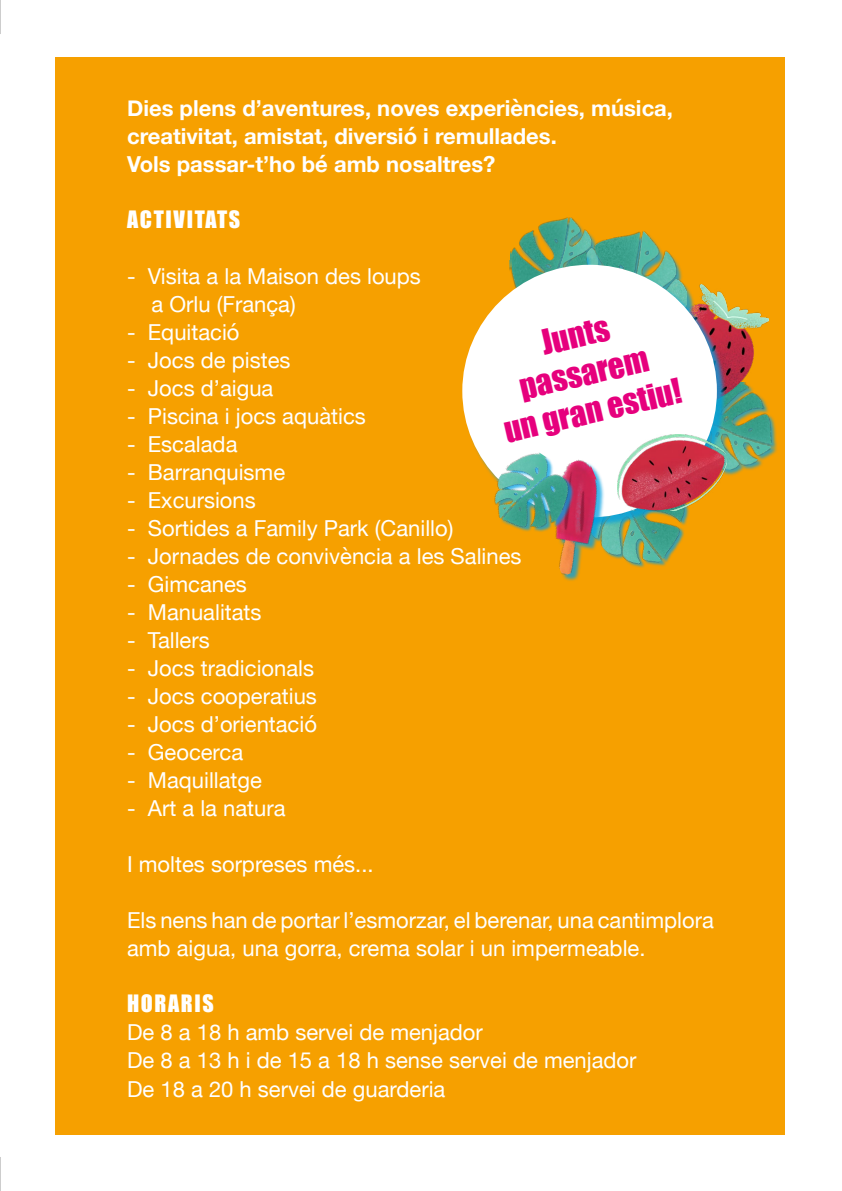
<style>
.page{position:relative;width:842px;height:1191px;background:#fff}
.page>*{position:absolute;margin:0;border:0;box-sizing:border-box;transform-origin:0 0}
.t1{font:32px/38.4px "Impact";color:#e6007d;text-align:center}
.t2{font:22px/28px "Helvetica Neue";color:#fff}
.t3{font:700 22px/28px "Helvetica Neue";color:#fff}
.t4{font:22px "Impact";letter-spacing:.075em;color:#fff}
</style>
<div class="page">
<div style="left:56px;top:57px;width:729px;height:1077px;background:#f6a000"></div>
<hr style="left:0;top:0;width:1px;height:34px;background:#9d9d9c">
<hr style="left:0;top:1157px;width:1px;height:34px;background:#9d9d9c">
<img style="left:626px;top:527px;width:58px;height:41px">
<img style="left:726px;top:415px;width:51px;height:60px">
<img style="left:509px;top:217px;width:77px;height:49px">
<img style="left:726px;top:302px;width:43px;height:118px">
<img style="left:548px;top:230px;width:132px;height:36px">
<div style="left:464px;top:266px;width:262px;height:261px;background:#009fe3;opacity:.75"></div>
<div style="left:462px;top:265px;width:255px;height:252px;background:#fff;border-radius:50%"></div>
<div style="left:558px;top:461px;width:47px;height:121px;background:#009fe3;opacity:.75"></div>
<img style="left:558px;top:460px;width:68px;height:116px">
<img style="left:617px;top:435px;width:109px;height:75px">
<img style="left:481px;top:452px;width:101px;height:93px">
<p class="t3" style="left:127px;top:95px;width:547px">Dies plens d’aventures, noves experiències, música, creativitat, amistat, diversió i remullades.<br>Vols passar-t’ho bé amb nosaltres?</p>
<p class="t4" style="left:127px;top:202px;width:115px">ACTIVITATS</p>
<p class="t2" style="left:152px;top:263px;width:271px;text-indent:-24px">- Visita a la Maison des loups a Orlu (França)</p>
<p class="t2" style="left:127px;top:319px;width:114px">- Equitació</p>
<p class="t2" style="left:127px;top:347px;width:165px">- Jocs de pistes</p>
<p class="t2" style="left:127px;top:375px;width:148px">- Jocs d’aigua</p>
<p class="t2" style="left:127px;top:403px;width:240px">- Piscina i jocs aquàtics</p>
<p class="t2" style="left:127px;top:431px;width:112px">- Escalada</p>
<p class="t2" style="left:127px;top:459px;width:160px">- Barranquisme</p>
<p class="t2" style="left:127px;top:487px;width:130px">- Excursions</p>
<p class="t2" style="left:127px;top:515px;width:328px">- Sortides a Family Park (Canillo)</p>
<p class="t2" style="left:127px;top:543px;width:396px">- Jornades de convivència a les Salines</p>
<p class="t2" style="left:127px;top:572px;width:121px">- Gimcanes</p>
<p class="t2" style="left:127px;top:600px;width:136px">- Manualitats</p>
<p class="t2" style="left:127px;top:628px;width:84px">- Tallers</p>
<p class="t2" style="left:127px;top:656px;width:189px">- Jocs tradicionals</p>
<p class="t2" style="left:127px;top:684px;width:191px">- Jocs cooperatius</p>
<p class="t2" style="left:127px;top:712px;width:191px">- Jocs d’orientació</p>
<p class="t2" style="left:127px;top:740px;width:118px">- Geocerca</p>
<p class="t2" style="left:127px;top:768px;width:136px">- Maquillatge</p>
<p class="t2" style="left:127px;top:796px;width:160px">- Art a la natura</p>
<p class="t2" style="left:127px;top:852px;width:248px">I moltes sorpreses més...</p>
<p class="t2" style="left:127px;top:908px;width:588px">Els nens han de portar l’esmorzar, el berenar, una cantimplora amb aigua, una gorra, crema solar i un impermeable.</p>
<p class="t4" style="left:127px;top:986px;width:88px">HORARIS</p>
<p class="t2" style="left:127px;top:1020px;width:511px">De 8 a 18 h amb servei de menjador<br>De 8 a 13 h i de 15 a 18 h sense servei de menjador<br>De 18 a 20 h servei de guarderia</p>
<h1 class="t1" style="left:483px;top:336px;width:182px;rotate:-13deg">Junts passarem<br>un gran estiu!</h1>
</div>
